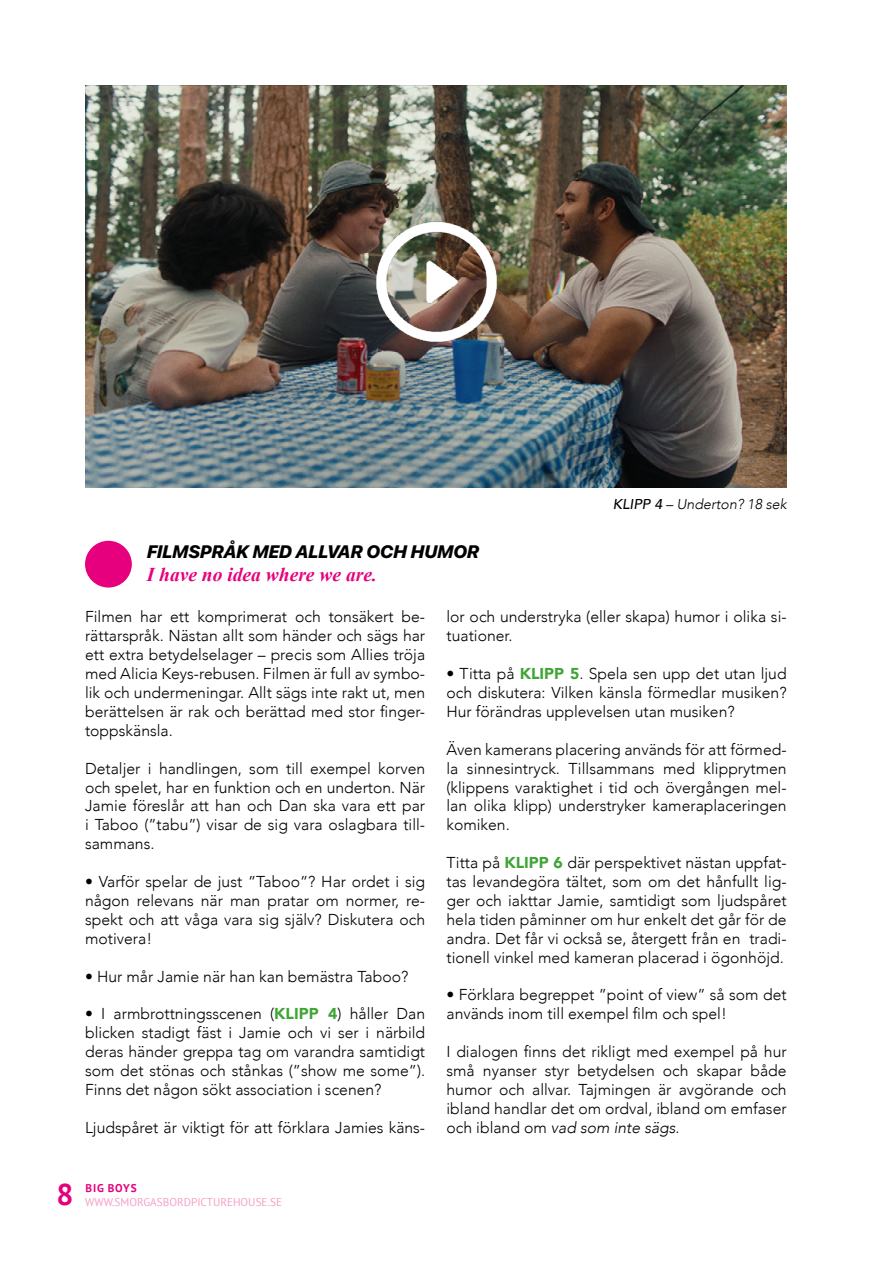
<style>
.page{position:relative;width:893px;height:1263px;background:#fff}
.page>*{position:absolute;margin:0;border:0;box-sizing:border-box;transform-origin:0 0}
.t1{font:700 30px "PT Sans";color:#e6007d}
.t2{font:italic 700 19.5px "Times New Roman";color:#e6007d}
.t3{font:italic 800 18px "SF Pro Display";color:#000}
.t4{font:300 15.75px/18.9px "Avenir";color:#000;text-align:justify}
.t5{font:italic 300 14.25px "Avenir";color:#000}
.t6{font:11.25px "PT Sans";color:#f39fc5}
.t7{font:700 11.25px "PT Sans";letter-spacing:.08em;color:#e6007d}
.s1{font-weight:500}
.s2{font-weight:900;color:#3fa535}
.s3{font-style:italic}
</style>
<div class="page">
<div style="left:85px;top:541px;width:47px;height:46px;background:#e6007d;border-radius:50%"></div>
<img style="left:85px;top:85px;width:701px;height:403px">
<img style="left:372px;top:214px;width:127px;height:132px">
<p class="t3" style="left:147px;top:538px;width:334px">FILMSPRÅK MED ALLVAR OCH HUMOR</p>
<p class="t2" style="left:147px;top:561px;width:232px">I have no idea where we are.</p>
<p class="t5" style="left:613px;top:495px;width:175px"><span class="s1">KLIPP 4</span> – Underton? 18 sek</p>
<p class="t4" style="left:85px;top:608px;width:342px">Filmen har ett komprimerat och tonsäkert be&shy;rättarspråk. Nästan allt som händer och sägs har ett extra betydelselager – precis som Allies tröja med Alicia Keys-rebusen. Filmen är full av symbo&shy;lik och undermeningar. Allt sägs inte rakt ut, men berättelsen är rak och berättad med stor finger&shy;toppskänsla.</p>
<p class="t4" style="left:85px;top:759px;width:342px">Detaljer i handlingen, som till exempel korven och spelet, har en funktion och en underton. När Jamie föreslår att han och Dan ska vara ett par i Taboo (”tabu”) visar de sig vara oslagbara till&shy;sammans.</p>
<p class="t4" style="left:85px;top:872px;width:342px">• Varför spelar de just ”Taboo”? Har ordet i sig någon relevans när man pratar om normer, re&shy;spekt och att våga vara sig själv? Diskutera och motivera!</p>
<p class="t4" style="left:85px;top:967px;width:325px">• Hur mår Jamie när han kan bemästra Taboo?</p>
<p class="t4" style="left:85px;top:1004px;width:342px">• I armbrottningsscenen (<span class="s2">KLIPP 4</span>) håller Dan blicken stadigt fäst i Jamie och vi ser i närbild deras händer greppa tag om varandra samtidigt som det stönas och stånkas (”show me some”).<br>Finns det någon sökt association i scenen?</p>
<p class="t4" style="left:85px;top:1118px;width:342px">Ljudspåret är viktigt för att förklara Jamies käns-</p>
<h1 class="t1" style="left:56px;top:1174px;width:19px">8</h1>
<p class="t7" style="left:85px;top:1181px;width:53px">BIG BOYS</p>
<p class="t6" style="left:85px;top:1194px;width:199px">WWW.SMORGASBORDPICTUREHOUSE.SE</p>
<p class="t4" style="left:446px;top:608px;width:342px">lor och understryka (eller skapa) humor i olika si&shy;tuationer.</p>
<p class="t4" style="left:446px;top:664px;width:342px">• Titta på <span class="s2">KLIPP 5</span>. Spela sen upp det utan ljud och diskutera: Vilken känsla förmedlar musiken?<br>Hur förändras upplevelsen utan musiken?</p>
<p class="t4" style="left:446px;top:740px;width:342px">Även kamerans placering används för att förmed&shy;la sinnesintryck. Tillsammans med klipprytmen (klippens varaktighet i tid och övergången mel&shy;lan olika klipp) understryker kameraplaceringen komiken.</p>
<p class="t4" style="left:446px;top:853px;width:342px">Titta på <span class="s2">KLIPP 6</span> där perspektivet nästan uppfat&shy;tas levandegöra tältet, som om det hånfullt lig&shy;ger och iakttar Jamie, samtidigt som ljudspåret hela tiden påminner om hur enkelt det går för de andra. Det får vi också se, återgett från en tradi&shy;tionell vinkel med kameran placerad i ögonhöjd.</p>
<p class="t4" style="left:446px;top:986px;width:342px">• Förklara begreppet ”point of view” så som det används inom till exempel film och spel!</p>
<p class="t4" style="left:446px;top:1042px;width:342px">I dialogen finns det rikligt med exempel på hur små nyanser styr betydelsen och skapar både humor och allvar. Tajmingen är avgörande och ibland handlar det om ordval, ibland om emfaser och ibland om <span class="s3">vad som inte sägs</span>.</p>
</div>
